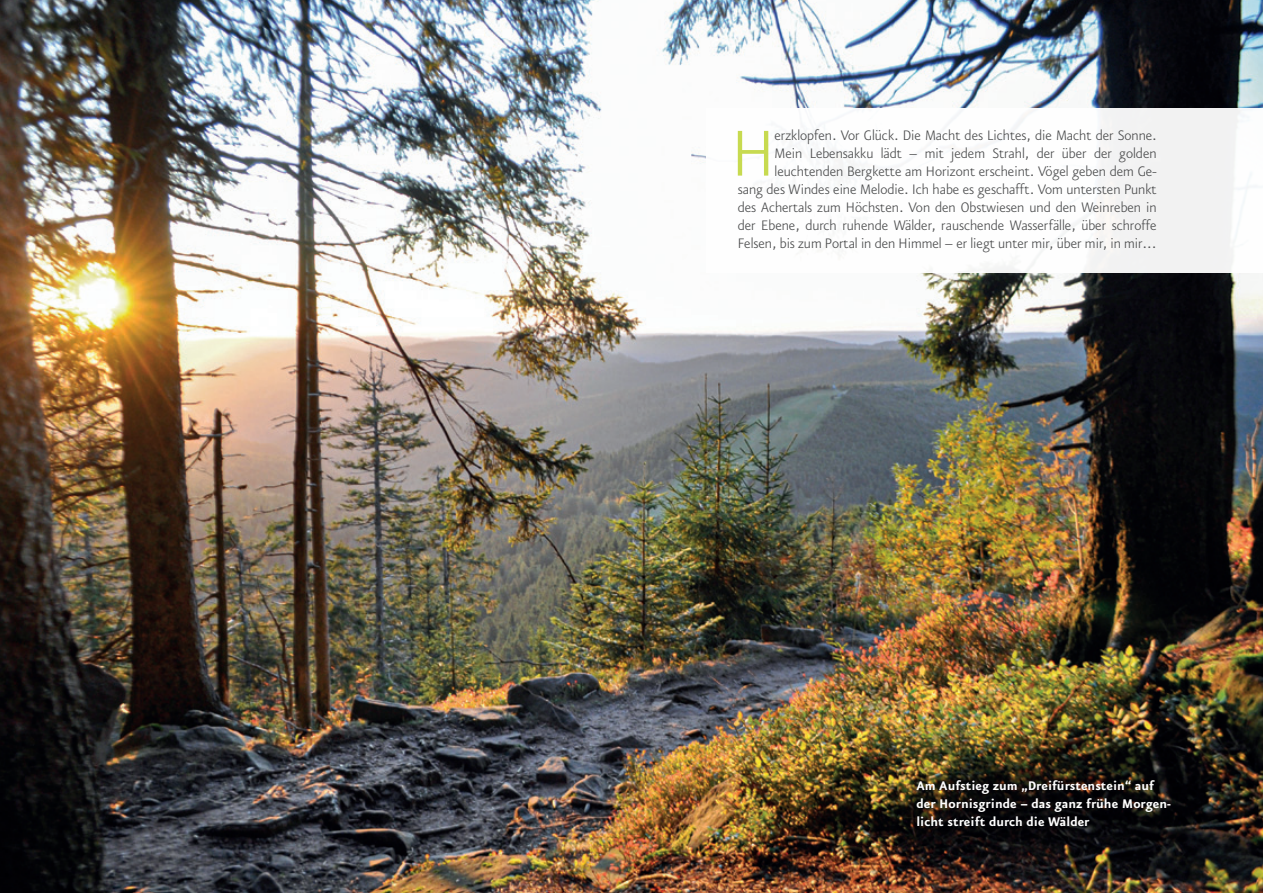
<style>
.page{position:relative;width:1263px;height:893px;background:#fff}
.page>*{position:absolute;margin:0;border:0;box-sizing:border-box;transform-origin:0 0}
.t1{font:300 77.55px "Eureka Sans CE";color:#c7da50}
.t2{font:300 16.5px/18px "Eureka Sans CE";color:#4b4c4d;text-align:right}
.t3{font:700 15px/18px "Eureka Sans CE";color:#fff}
</style>
<div class="page">
<img style="left:0;top:0;width:1263px;height:893px">
<div style="left:706px;top:108px;width:557px;height:164px;background:#fff"></div>
<p class="t2" style="left:738px;top:126px;width:420px">erzklopfen. Vor Glück. Die Macht des Lichtes, die Macht der Sonne.<br>Mein Lebensakku lädt – mit jedem Strahl, der über der golden leuchtenden Bergkette am Horizont erscheint. Vögel geben dem Ge-<br>sang des Windes eine Melodie. Ich habe es geschafft. Vom untersten Punkt des Achertals zum Höchsten. Von den Obstwiesen und den Weinreben in der Ebene, durch ruhende Wälder, rauschende Wasserfälle, über schroffe Felsen, bis zum Portal in den Himmel – er liegt unter mir, über mir, in mir…</p>
<h1 class="t1" style="left:732px;top:114px;width:44px">H</h1>
<p class="t3" style="left:916px;top:777px;width:256px">Am Aufstieg zum „Dreifürstenstein“ auf der Hornisgrinde – das ganz frühe Morgen&shy;licht streift durch die Wälder</p>
</div>
